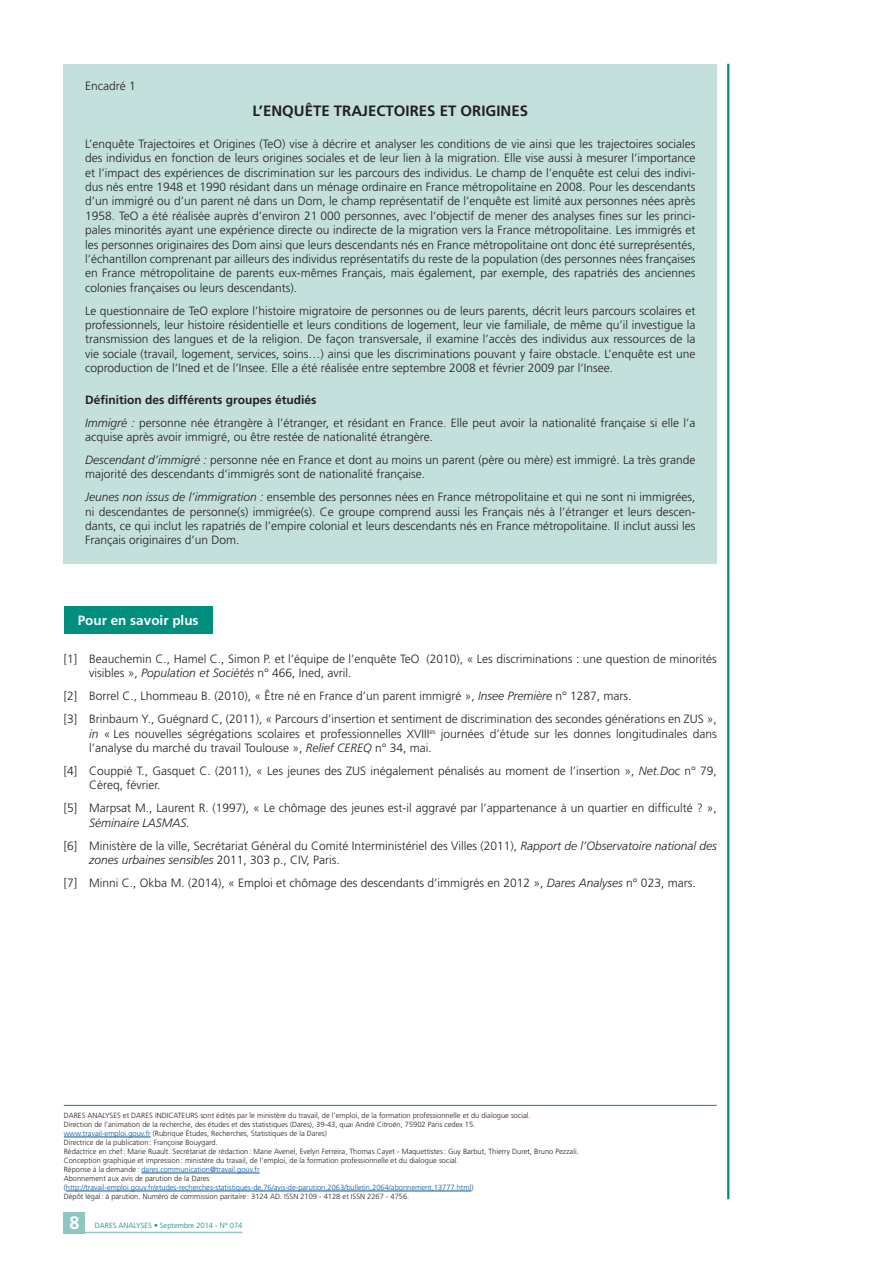
<style>
.page{position:relative;width:893px;height:1263px;background:#fff}
.page>*{position:absolute;margin:0;border:0;box-sizing:border-box;transform-origin:0 0}
.t1{font:700 18px "Frutiger";color:#fff}
.t2{font:700 15px "Frutiger";color:#231f20}
.t3{font:700 13.5px "Frutiger";color:#fff}
.t4{font:300 12px/14.4px "Frutiger";color:#231f20}
.t5{font:300 7.5px/9px "Frutiger";color:#231f20}
.t6{font:300 7.5px "Frutiger";color:#008e7f}
.s1{font-weight:700}
.s2{font-style:italic}
.s3{color:#0155a5}
</style>
<div class="page">
<div style="left:64px;top:64px;width:653px;height:499px;background:#c3e0dd"></div>
<hr style="left:727px;top:64px;width:2px;height:1135px;background:#008e7f">
<div style="left:64px;top:1212px;width:21px;height:21px;background:#8cc7c2"></div>
<hr style="left:64px;top:1232px;width:178px;height:1px;background:#8cc7c2">
<div style="left:64px;top:606px;width:149px;height:28px;background:#008e7f"></div>
<hr style="left:64px;top:1105px;width:653px;height:1px;background:#008e7f">
<hr style="left:64px;top:1137px;width:87px;height:1px;background:#0155a5">
<hr style="left:141px;top:1173px;width:119px;height:1px;background:#0155a5">
<hr style="left:66px;top:1191px;width:405px;height:1px;background:#0155a5">
<p class="t4" style="left:85px;top:79px;width:52px">Encadré 1</p>
<p class="t2" style="left:252px;top:102px;width:205px">L’enquête Trajectoires etOr</p>
<p class="t2" style="left:481px;top:102px;width:46px">igines</p>
<p class="t4" style="left:85px;top:137px;width:612px;text-align:justify">L’enquête Trajectoires et Origines (TeO) vise à décrire et analyser les conditions de vie ainsi que les trajectoires sociales des individus en fonction de leurs origines sociales et de leur lien à la migration. Elle vise aussi à mesurer l’importance et l’impact des expériences de discrimination sur les parcours des individus. Le champ de l’enquête est celui des indivi&shy;dus nés entre 1948 et 1990 résidant dans un ménage ordinaire en France métropolitaine en 2008. Pour les descendants d’un immigré ou d’un parent né dans un Dom, le champ représentatif de l’enquête est limité aux personnes nées après 1958. TeO a été réalisée auprès d’environ 21 000 personnes, avec l’objectif de mener des analyses fines sur les princi&shy;pales minorités ayant une expérience directe ou indirecte de la migration vers la France métropolitaine. Les immigrés et les personnes originaires des Dom ainsi que leurs descendants nés en France métropolitaine ont donc été surreprésentés, l’échantillon comprenant par ailleurs des individus représentatifs du reste de la population (des personnes nées françaises en France métropolitaine de parents eux-mêmes Français, mais également, par exemple, des rapatriés des anciennes colonies françaises ou leurs descendants).</p>
<p class="t4" style="left:85px;top:303px;width:612px;text-align:justify">Le questionnaire de TeO explore l’histoire migratoire de personnes ou de leurs parents, décrit leurs parcours scolaires et professionnels, leur histoire résidentielle et leurs conditions de logement, leur vie familiale, de même qu’il investigue la transmission des langues et de la religion. De façon transversale, il examine l’accès des individus aux ressources de la vie sociale (travail, logement, services, soins…) ainsi que les discriminations pouvant y faire obstacle. L’enquête est une coproduction de l’Ined et de l’Insee. Elle a été réalisée entre septembre 2008 et février 2009 par l’Insee.</p>
<p class="t4" style="left:85px;top:388px;width:612px;line-height:23px"><span class="s1">Définition des différents groupes étudiés<br></span><span class="s2">Immigré :</span> personne née étrangère à l’étranger, et résidant en France. Elle peut avoir la nationalité française si elle l’a</p>
<p class="t4" style="left:85px;top:425px;width:612px;line-height:23px">acquise après avoir immigré, ou être restée de nationalité étrangère.<br><span class="s2">Descendant d’immigré :</span> personne née en France et dont au moins un parent (père ou mère) est immigré. La très grande</p>
<p class="t4" style="left:85px;top:463px;width:612px;line-height:23px">majorité des descendants d’immigrés sont de nationalité française.<br><span class="s2">Jeunes non issus de l’immigration :</span> ensemble des personnes nées en France métropolitaine et qui ne sont ni immigrées,</p>
<p class="t4" style="left:85px;top:504px;width:612px;text-align:justify">ni descendantes de personne(s) immigrée(s). Ce groupe comprend aussi les Français nés à l’étranger et leurs descen&shy;dants, ce qui inclut les rapatriés de l’empire colonial et leurs descendants nés en France métropolitaine. Il inclut aussi les Français originaires d’un Dom.</p>
<p class="t3" style="left:78px;top:612px;width:122px">Pour en savoir plus</p>
<p class="t4" style="left:89px;top:652px;width:629px;text-indent:-26px">[1] Beauchemin C., Hamel C., Simon P. et l’équipe de l’enquête TeO (2010), « Les discriminations : une question de minorités visibles », <span class="s2">Population et Sociétés</span> n° 466, Ined, avril.</p>
<p class="t4" style="left:64px;top:685px;width:655px;line-height:23px">[2] Borrel C., Lhommeau B. (2010), « Être né en France d’un parent immigré », <span class="s2">Insee Première</span> n° 1287, mars.<br>[3] Brinbaum Y., Guégnard C, (2011), « Parcours d’insertion et sentiment de discrimination des secondes générations en ZUS »,</p>
<p class="t4" style="left:89px;top:726px;width:629px"><span class="s2">in</span> « Les nouvelles ségrégations scolaires et professionnelles XVIII<sup>es</sup> journées d’étude sur les donnes longitudinales dans l’analyse du marché du travail Toulouse », <span class="s2">Relief CEREQ</span> n° 34, mai.</p>
<p class="t4" style="left:89px;top:764px;width:629px;text-indent:-26px">[4] Couppié T., Gasquet C. (2011), « Les jeunes des ZUS inégalement pénalisés au moment de l’insertion », <span class="s2">Net.Doc</span> n° 79,<br>Céreq, février.</p>
<p class="t4" style="left:64px;top:801px;width:654px">[5] Marpsat M., Laurent R. (1997), « Le chômage des jeunes est-il aggravé par l’appartenance à un quartier en difficulté ? »,</p>
<p class="t4" style="left:64px;top:811px;width:654px;line-height:23px;text-indent:26px"><span class="s2">Séminaire LASMAS.<br></span>[6] Ministère de la ville, Secrétariat Général du Comité Interministériel des Villes (2011), <span class="s2">Rapport de l’Observatoire national des</span></p>
<p class="t4" style="left:64px;top:848px;width:633px;line-height:23px;text-indent:26px"><span class="s2">zones urbaines sensibles</span> 2011, 303 p., CIV, Paris.<br>[7] Minni C., Okba M. (2014), « Emploi et chômage des descendants d’immigrés en 2012 », <span class="s2">Dares Analyses</span> n° 023, mars.</p>
<p class="t5" style="left:64px;top:1111px;width:516px">DARES ANALYSES et DARES INDICATEURS sont édités par le ministère du travail, de l’emploi, de la formation professionnelle et du dialogue social.<br>Direction de l’animation de la recherche, des études et des statistiques (Dares), 39-43, quai André Citroën, 75902 Paris cedex 15.<br><span class="s3">www.travail-emploi.gouv.fr</span> (Rubrique Études, Recherches, Statistiques de la Dares)<br>Directrice de la publication: Françoise Bouygard.<br>Rédactrice en chef: Marie Ruault. Secrétariat de rédaction: Marie Avenel, Evelyn Ferreira, Thomas Cayet - Maquettistes: Guy Barbut, Thierry Duret, Bruno Pezzali.<br>Conception graphique et impression: ministère du travail, de l’emploi, de la formation professionnelle et du dialogue social.<br>Réponse à la demande : <span class="s3">dares.communication@travail.gouv.fr<br></span>Abonnement aux avis de parution de la Dares (<span class="s3">http://travail-emploi.gouv.fr/etudes-recherches-statistiques-de,76/avis-de-parution,2063/bulletin,2064/abonnement,13777.html</span>)<br>Dépôt légal: à parution. Numéro de commission paritaire: 3124 AD. ISSN 2109 - 4128 et ISSN 2267 - 4756.</p>
<h1 class="t1" style="left:69px;top:1212px;width:12px">8</h1>
<p class="t6" style="left:95px;top:1221px;width:149px">DARES ANALYSES • Septembre 2014 - N° 074</p>
</div>
